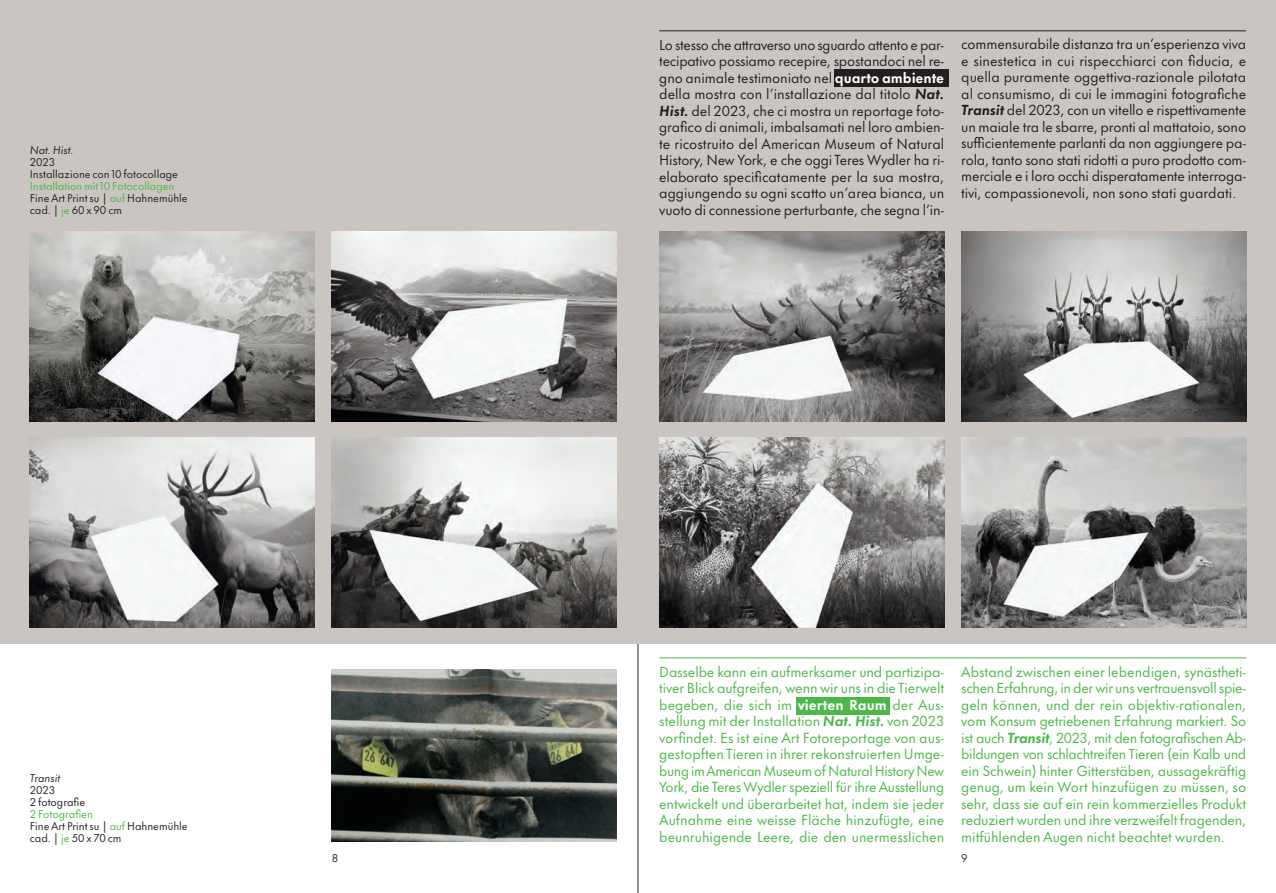
<style>
.page{position:relative;width:1276px;height:893px;background:#fff}
.page>*{position:absolute;margin:0;border:0;box-sizing:border-box;transform-origin:0 0}
.t1{font:13.5px/16.5px "Futura Now Text";color:#4cb848;text-align:justify}
.t2{font:13.5px/16.5px "Futura Now Text";letter-spacing:-.015em;color:#231f20;text-align:justify}
.t3{font:10.5px/12px "Futura Now Text";color:#231f20}
.t4{font:italic 10.5px "Futura Now Text";color:#231f20}
.s1{color:#4cb848}
.s2{font-weight:700;color:#fff}
.s3{font-weight:700;font-style:italic}
</style>
<div class="page">
<hr style="left:638px;top:0;width:1px;height:893px;background:#231f20">
<div style="left:0;top:0;width:1276px;height:644px;background:#cac5c0"></div>
<img style="left:30px;top:231px;width:285px;height:190px">
<img style="left:659px;top:231px;width:285px;height:190px">
<img style="left:30px;top:437px;width:285px;height:190px">
<img style="left:332px;top:231px;width:285px;height:190px">
<img style="left:659px;top:437px;width:285px;height:190px">
<img style="left:332px;top:437px;width:285px;height:190px">
<img style="left:332px;top:669px;width:285px;height:173px">
<img style="left:961px;top:437px;width:285px;height:190px">
<img style="left:961px;top:231px;width:285px;height:190px">
<div style="left:833px;top:70px;width:115px;height:17px;background:#231f20"></div>
<div style="left:796px;top:697px;width:93px;height:17px;background:#4cb848"></div>
<hr style="left:659px;top:31px;width:587px;height:1px;background:#231f20">
<hr style="left:659px;top:658px;width:587px;height:1px;background:#4cb848">
<p class="t4" style="left:30px;top:142px;width:45px">Nat. Hist.</p>
<p class="t3" style="left:30px;top:155px;width:150px">2023<br>Installazione con 10 fotocollage</p>
<p class="t3" style="left:30px;top:179px;width:159px"><span class="s1">Installation mit 10 Fotocollagen<br></span>Fine Art Print su | <span class="s1">auf</span> Hahnemühle cad. | <span class="s1">je</span> 60 x 90 cm</p>
<p class="t2" style="left:659px;top:35px;width:286px">Lo stesso che attraverso uno sguardo attento e par&shy;tecipativo possiamo recepire, spostandoci nel re&shy;gno animale testimoniato nel <span class="s2">quarto ambiente </span>della mostra con l’installazione dal titolo <span class="s3">Nat.<br>Hist.</span> del 2023, che ci mostra un reportage foto&shy;grafico di animali, imbalsamati nel loro ambien&shy;te ricostruito del American Museum of Natural History, New York, e che oggi Teres Wydler ha ri&shy;elaborato specificatamente per la sua mostra, aggiungendo su ogni scatto un’area bianca, un vuoto di connessione perturbante, che segna l’in-</p>
<p class="t2" style="left:961px;top:35px;width:286px">commensurabile distanza tra un’esperienza viva e sinestetica in cui rispecchiarci con fiducia, e quella puramente oggettiva-razionale pilotata al consumismo, di cui le immagini fotografiche <span class="s3">Transit</span> del 2023, con un vitello e rispettivamente un maiale tra le sbarre, pronti al mattatoio, sono sufficientemente parlanti da non aggiungere pa&shy;rola, tanto sono stati ridotti a puro prodotto com&shy;merciale e i loro occhi disperatamente interroga&shy;tivi, compassionevoli, non sono stati guardati.</p>
<p class="t4" style="left:30px;top:769px;width:32px">Transit</p>
<p class="t3" style="left:30px;top:783px;width:57px">2023<br>2 fotografie</p>
<p class="t3" style="left:30px;top:807px;width:159px"><span class="s1">2 Fotografien<br></span>Fine Art Print su | <span class="s1">auf</span> Hahnemühle cad. | <span class="s1">je</span> 50 x 70 cm</p>
<p class="t1" style="left:659px;top:662px;width:286px">Dasselbe kann ein aufmerksamer und partizipa&shy;tiver Blick aufgreifen, wenn wir uns in die Tierwelt begeben, die sich im <span class="s2">vierten Raum</span> der Aus&shy;stellung mit der Installation <span class="s3">Nat. Hist.</span> von 2023 vorfindet. Es ist eine Art Fotoreportage von aus&shy;gestopften Tieren in ihrer rekonstruierten Umge&shy;bung im American Museum of Natural History New York, die Teres Wydler speziell für ihre Ausstellung entwickelt und überarbeitet hat, indem sie jeder Aufnahme eine weisse Fläche hinzufügte, eine beunruhigende Leere, die den unermesslichen</p>
<p class="t1" style="left:961px;top:662px;width:286px">Abstand zwischen einer lebendigen, synästheti&shy;schen Erfahrung, in der wir uns vertrauensvoll spie&shy;geln können, und der rein objektiv-rationalen, vom Konsum getriebenen Erfahrung markiert. So ist auch <span class="s3">Transit</span>, 2023, mit den fotografischen Ab&shy;bildungen von schlachtreifen Tieren (ein Kalb und ein Schwein) hinter Gitterstäben, aussagekräftig genug, um kein Wort hinzufügen zu müssen, so sehr, dass sie auf ein rein kommerzielles Produkt reduziert wurden und ihre verzweifelt fragenden, mitfühlenden Augen nicht beachtet wurden.</p>
<p class="t3" style="left:332px;top:851px;width:8px">8</p>
<p class="t3" style="left:961px;top:852px;width:8px">9</p>
</div>
